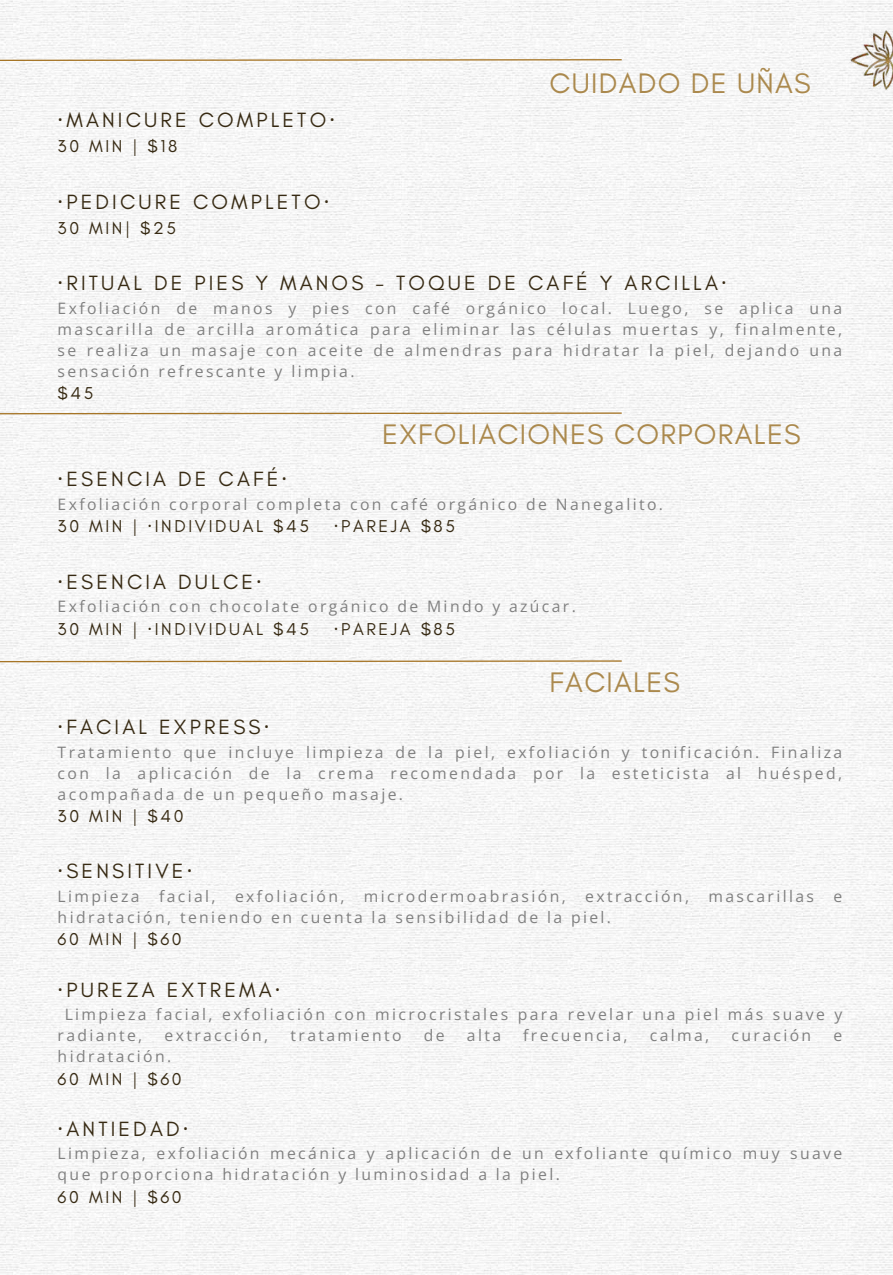
<style>
.page{position:relative;width:893px;height:1275px;background:#fff}
.page>*{position:absolute;margin:0;border:0;box-sizing:border-box;transform-origin:0 0}
.t1{font:28.7px "Glacial Indifference";letter-spacing:.045em;color:#ab894d}
.t2{font:21px "Glacial Indifference";letter-spacing:.15em;color:#372a13}
.t3{font:17.5px "Glacial Indifference";letter-spacing:.15em;color:#372a13}
.t4{font:15.75px/21px "Open Sans";letter-spacing:.15em;color:#808080}
.s1{font-family:"Noto Sans"}
</style>
<div class="page">
<img style="left:0;top:0;width:892px;height:1274px">
<svg style="left:0;top:58px;width:623px;height:4px"></svg>
<img style="left:707px;top:0;width:185px;height:265px">
<svg style="left:0;top:412px;width:623px;height:3px"></svg>
<svg style="left:0;top:659px;width:623px;height:4px"></svg>
<h1 class="t1" style="left:549px;top:66px;width:262px">CUIDADO DE UÑAS</h1>
<h2 class="t2" style="left:58px;top:107px;width:279px"><span class="s1">·</span>MANICURE COMPLETO<span class="s1">·</span></h2>
<p class="t3" style="left:58px;top:136px;width:121px">30 MIN | $18</p>
<h2 class="t2" style="left:58px;top:189px;width:273px"><span class="s1">·</span>PEDICURE COMPLETO<span class="s1">·</span></h2>
<p class="t3" style="left:58px;top:217px;width:120px">30 MIN| $25</p>
<h2 class="t2" style="left:58px;top:270px;width:670px"><span class="s1">·</span>RITUAL DE PIES Y MANOS - TOQUE DE CAFÉ Y ARCILLA<span class="s1">·</span></h2>
<p class="t4" style="left:58px;top:297px;width:786px;text-align:justify">Exfoliación de manos y pies con café orgánico local. Luego, se aplica una mascarilla de arcilla aromática para eliminar las células muertas y, finalmente, se realiza un masaje con aceite de almendras para hidratar la piel, dejando una sensación refrescante y limpia.</p>
<p class="t3" style="left:58px;top:382px;width:37px">$45</p>
<h1 class="t1" style="left:382px;top:417px;width:420px">EXFOLIACIONES CORPORALES</h1>
<h2 class="t2" style="left:58px;top:466px;width:231px"><span class="s1">·</span>ESENCIA DE CAFÉ<span class="s1">·</span></h2>
<p class="t4" style="left:58px;top:493px;width:607px">Exfoliación corporal completa con café orgánico de Nanegalito.</p>
<p class="t3" style="left:58px;top:515px;width:253px">30 MIN | <span class="s1">·</span>INDIVIDUAL $45</p>
<p class="t3" style="left:334px;top:515px;width:123px"><span class="s1">·</span>PAREJA $85</p>
<h2 class="t2" style="left:58px;top:569px;width:206px"><span class="s1">·</span>ESENCIA DULCE<span class="s1">·</span></h2>
<p class="t4" style="left:58px;top:595px;width:519px">Exfoliación con chocolate orgánico de Mindo y azúcar.</p>
<p class="t3" style="left:58px;top:618px;width:253px">30 MIN | <span class="s1">·</span>INDIVIDUAL $45</p>
<p class="t3" style="left:334px;top:618px;width:123px"><span class="s1">·</span>PAREJA $85</p>
<h1 class="t1" style="left:549px;top:664px;width:132px">FACIALES</h1>
<h2 class="t2" style="left:58px;top:714px;width:213px"><span class="s1">·</span>FACIAL EXPRESS<span class="s1">·</span></h2>
<p class="t4" style="left:58px;top:741px;width:786px;text-align:justify">Tratamiento que incluye limpieza de la piel, exfoliación y tonificación. Finaliza con la aplicación de la crema recomendada por la esteticista al huésped, acompañada de un pequeño masaje.</p>
<p class="t3" style="left:58px;top:805px;width:127px">30 MIN | $40</p>
<h2 class="t2" style="left:58px;top:858px;width:136px"><span class="s1">·</span>SENSITIVE<span class="s1">·</span></h2>
<p class="t4" style="left:58px;top:885px;width:786px">Limpieza facial, exfoliación, microdermoabrasión, extracción, mascarillas e hidratación, teniendo en cuenta la sensibilidad de la piel.</p>
<p class="t3" style="left:58px;top:928px;width:126px">60 MIN | $60</p>
<h2 class="t2" style="left:58px;top:976px;width:224px"><span class="s1">·</span>PUREZA EXTREMA<span class="s1">·</span></h2>
<p class="t4" style="left:58px;top:1003px;width:786px;text-indent:7px">Limpieza facial, exfoliación con microcristales para revelar una piel más suave y radiante,</p>
<p class="t4" style="left:164px;top:1024px;width:105px">extracción,</p>
<p class="t4" style="left:290px;top:1024px;width:112px">tratamiento</p>
<p class="t4" style="left:424px;top:1024px;width:22px">de</p>
<p class="t4" style="left:467px;top:1024px;width:36px">alta</p>
<p class="t4" style="left:523px;top:1024px;width:106px">frecuencia,</p>
<p class="t4" style="left:649px;top:1024px;width:61px">calma,</p>
<p class="t4" style="left:731px;top:1024px;width:81px">curación</p>
<p class="t4" style="left:833px;top:1024px;width:10px">e</p>
<p class="t4" style="left:58px;top:1045px;width:115px">hidratación.</p>
<p class="t3" style="left:58px;top:1067px;width:126px">60 MIN | $60</p>
<h2 class="t2" style="left:58px;top:1115px;width:132px"><span class="s1">·</span>ANTIEDAD<span class="s1">·</span></h2>
<p class="t4" style="left:58px;top:1142px;width:786px">Limpieza, exfoliación mecánica y aplicación de un exfoliante químico muy suave que proporciona hidratación y luminosidad a la piel.</p>
<p class="t3" style="left:58px;top:1186px;width:126px">60 MIN | $60</p>
</div>
